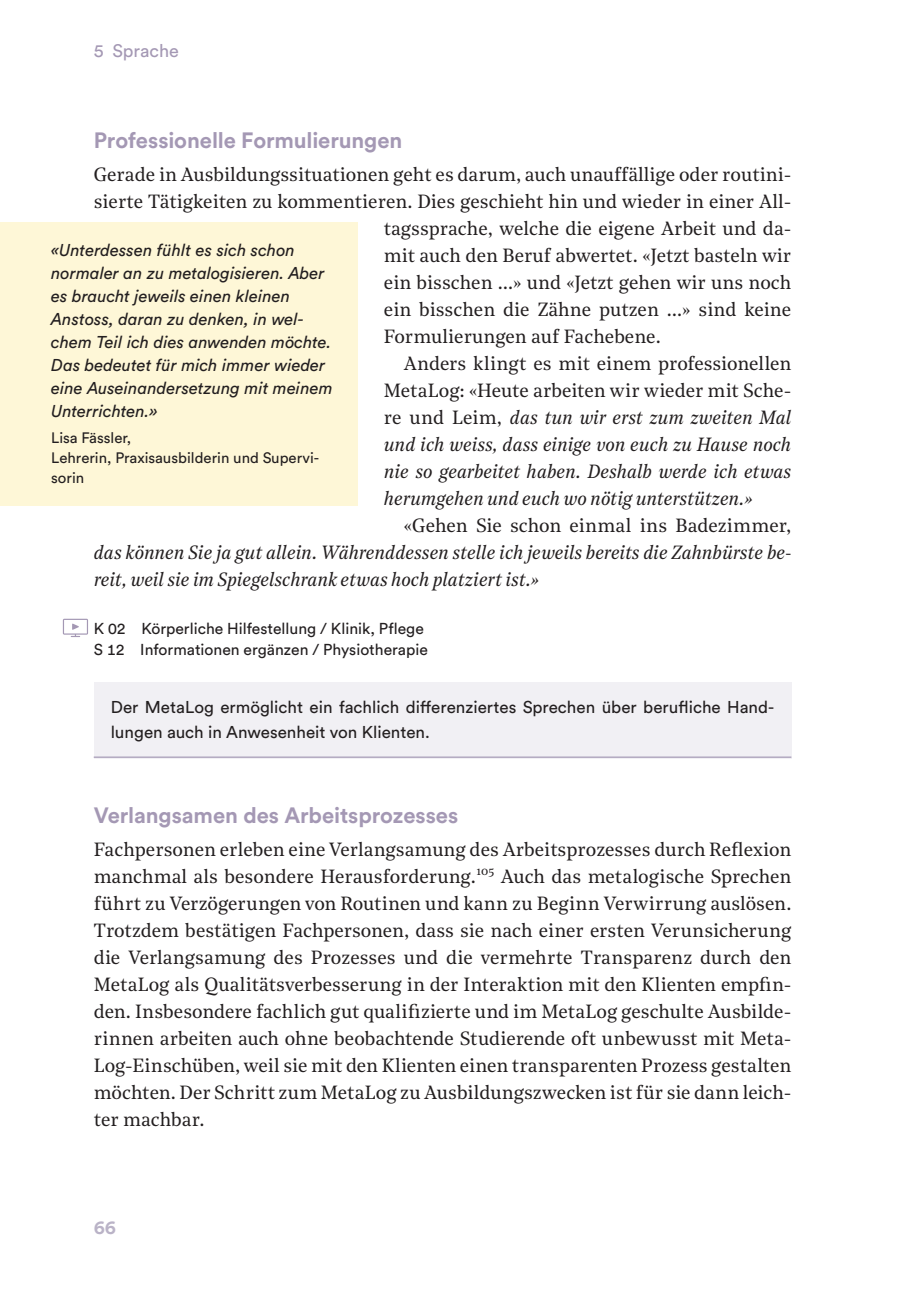
<style>
.page{position:relative;width:904px;height:1290px;background:#fff}
.page>*{position:absolute;margin:0;border:0;box-sizing:border-box;transform-origin:0 0}
.t1{font:700 22px "Circular Std";letter-spacing:-.005em;color:#a498b4}
.t2{font:19px/27px "Noe Text";color:#231f20;text-align:justify}
.t3{font:italic 19px/27px "Noe Text";letter-spacing:-.01em;color:#231f20}
.t4{font:700 19px "Circular Std";color:#bab3c7}
.t5{font:18px "Circular Std";color:#a498b4}
.t6{font:italic 17px/23px "Circular Std";color:#231f20}
.t7{font:17px/25px "Circular Std";color:#231f20}
.t8{font:15.6px/21px "Circular Std";color:#231f20}
.t9{font:15px/20px "Circular Std";color:#231f20}
.s1{font-style:normal}
</style>
<div class="page">
<div style="left:94px;top:682px;width:697px;height:76px;background:#f1f0f4"></div>
<hr style="left:94px;top:756px;width:697px;height:2px;background:#a498b4">
<div style="left:0;top:222px;width:358px;height:219px;background:#fef7d7"></div>
<div style="left:0;top:430px;width:358px;height:76px;background:#fef7d7"></div>
<svg style="left:63px;top:619px;width:25px;height:18px"></svg>
<p class="t5" style="left:94px;top:39px;width:87px">5 Sprache</p>
<p class="t1" style="left:94px;top:126px;width:310px">Professionelle Formulierungen</p>
<p class="t2" style="left:94px;top:160px;width:699px">Gerade in Ausbildungssituationen geht es darum, auch unauffällige oder routini-</p>
<p class="t2" style="left:94px;top:187px;width:699px">sierte Tätigkeiten zu kommentieren. Dies geschieht hin und wieder in einer All-</p>
<p class="t2" style="left:384px;top:214px;width:409px">tagssprache, welche die eigene Arbeit und da-</p>
<p class="t2" style="left:384px;top:241px;width:409px">mit auch den Beruf abwertet. «Jetzt basteln wir</p>
<p class="t2" style="left:384px;top:268px;width:409px">ein bisschen …» und «Jetzt gehen wir uns noch</p>
<p class="t2" style="left:384px;top:295px;width:409px">ein bisschen die Zähne putzen …» sind keine</p>
<p class="t2" style="left:384px;top:322px;width:278px">Formulierungen auf Fachebene.</p>
<p class="t2" style="left:404px;top:349px;width:389px">Anders klingt es mit einem professionellen</p>
<p class="t2" style="left:384px;top:376px;width:409px">MetaLog: «Heute arbeiten wir wieder mit Sche-</p>
<p class="t3" style="left:384px;top:403px;width:409px"><span class="s1">re und Leim,</span> das tun wir erst zum zweiten Mal</p>
<p class="t3" style="left:384px;top:430px;width:409px">und ich weiss, dass einige von euch zu Hause noch</p>
<p class="t3" style="left:384px;top:457px;width:409px">nie so gearbeitet haben. Deshalb werde ich etwas</p>
<p class="t3" style="left:384px;top:484px;width:370px">herumgehen und euch wo nötig unterstützen.»</p>
<p class="t2" style="left:404px;top:511px;width:389px">«Gehen Sie schon einmal ins Badezimmer,</p>
<p class="t3" style="left:94px;top:538px;width:699px">das können Sie ja gut allein. Währenddessen stelle ich jeweils bereits die Zahnbürste be&shy;reit, weil sie im Spiegelschrank etwas hoch platziert ist.»</p>
<p class="t8" style="left:94px;top:618px;width:336px">K 02 Körperliche Hilfestellung / Klinik, Pflege<br>S 12 Informationen ergänzen / Physiotherapie</p>
<p class="t6" style="left:51px;top:238px;width:283px">«Unterdessen fühlt es sich schon normaler an zu metalogisieren. Aber es braucht jeweils einen kleinen<br>Anstoss, daran zu denken, in wel&shy;chem Teil ich dies anwenden möchte.<br>Das bedeutet für mich immer wieder eine Auseinandersetzung mit meinem<br>Unterrichten.»</p>
<p class="t9" style="left:51px;top:427px;width:269px">Lisa Fässler,<br>Lehrerin, Praxisausbilderin und Supervi&shy;sorin</p>
<p class="t7" style="left:111px;top:694px;width:665px">Der MetaLog ermöglicht ein fachlich differenziertes Sprechen über berufliche Hand&shy;lungen auch in Anwesenheit von Klienten.</p>
<p class="t1" style="left:94px;top:801px;width:366px">Verlangsamen des Arbeitsprozesses</p>
<p class="t2" style="left:94px;top:835px;width:699px">Fachpersonen erleben eine Verlangsamung des Arbeitsprozesses durch Reflexion manchmal als besondere Herausforderung.<sup>105</sup> Auch das metalogische Sprechen führt zu Verzögerungen von Routinen und kann zu Beginn Verwirrung auslösen.<br>Trotzdem bestätigen Fachpersonen, dass sie nach einer ersten Verunsicherung die Verlangsamung des Prozesses und die vermehrte Transparenz durch den MetaLog als Qualitätsverbesserung in der Interaktion mit den Klienten empfin&shy;den. Insbesondere fachlich gut qualifizierte und im MetaLog geschulte Ausbilde&shy;rinnen arbeiten auch ohne beobachtende Studierende oft unbewusst mit Meta-Log-Einschüben, weil sie mit den Klienten einen transparenten Prozess gestalten möchten. Der Schritt zum MetaLog zu Ausbildungszwecken ist für sie dann leich&shy;ter machbar.</p>
<p class="t4" style="left:94px;top:1215px;width:24px">66</p>
</div>
